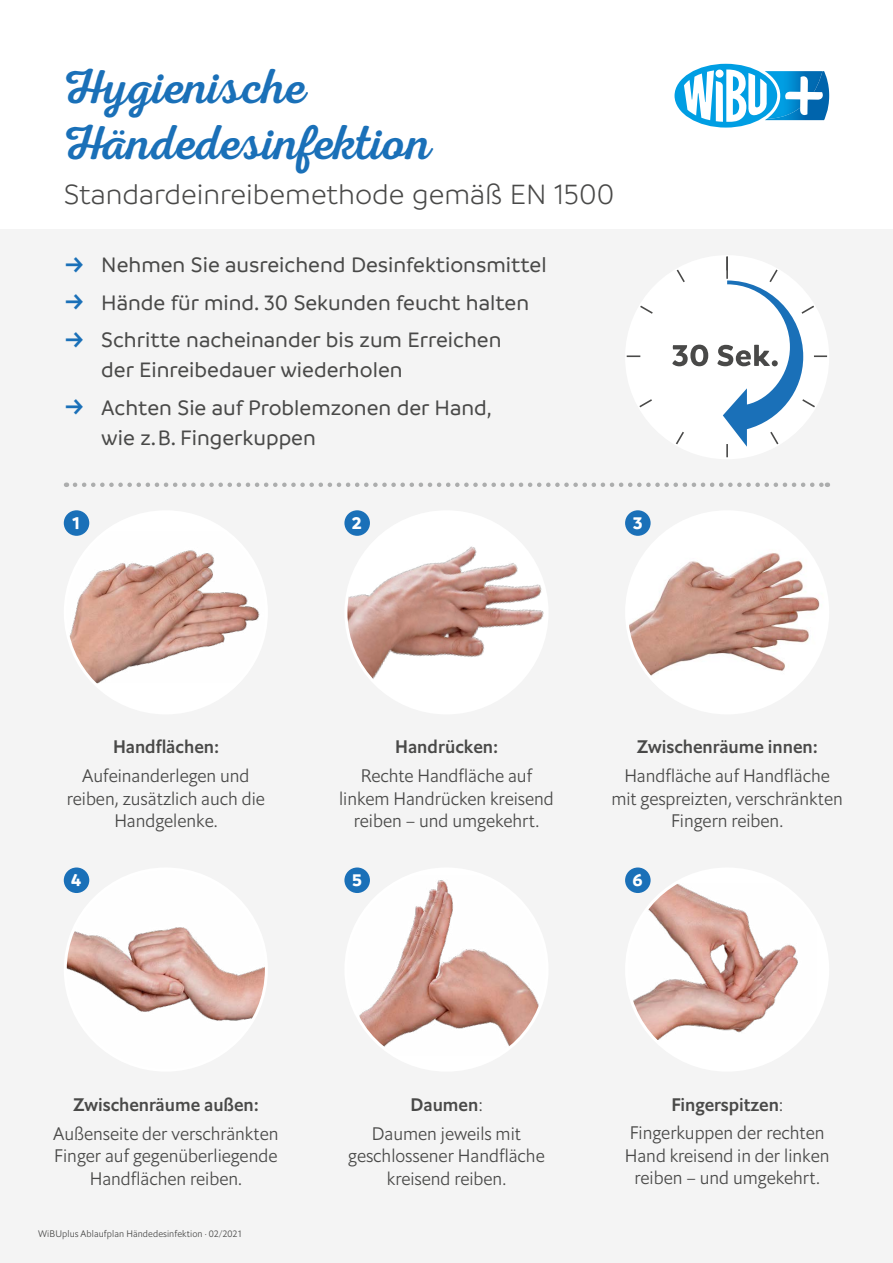
<style>
.page{position:relative;width:893px;height:1263px;background:#fff}
.page>*{position:absolute;margin:0;border:0;box-sizing:border-box;transform-origin:0 0}
.t1{font:49.5px/55.5px "Nexa Rust Script R 1";color:#1a70b8}
.t2{font:300 30px "Branding";color:#494948}
.t3{font:500 22.5px/37.5px "Branding";color:#494948}
.t4{font:300 18px/22.5px "Halifax";color:#494948;text-align:center}
.t5{font:500 18px "Halifax";color:#494948}
.t6{font:700 18px "Branding";color:#fff}
.t7{font:300 9.3px "Halifax";letter-spacing:.01em;color:#494948}
.s1{font-weight:500}
</style>
<div class="page">
<div style="left:0;top:230px;width:893px;height:1033px;background:#f4f4f4"></div>
<div style="left:674px;top:64px;width:103px;height:64px;background:#009ee3;border-radius:50%"></div>
<svg style="left:684px;top:70px;width:145px;height:52px"></svg>
<div style="left:65px;top:512px;width:201px;height:201px;background:#fff;border-radius:50%"></div>
<img style="left:66px;top:531px;width:198px;height:153px">
<img style="left:65px;top:869px;width:201px;height:201px;border-radius:101px">
<img style="left:348px;top:514px;width:197px;height:196px">
<div style="left:346px;top:869px;width:201px;height:201px;background:#fff;border-radius:50%"></div>
<img style="left:348px;top:875px;width:197px;height:181px">
<div style="left:627px;top:512px;width:201px;height:201px;background:#fff;border-radius:50%"></div>
<img style="left:629px;top:532px;width:196px;height:161px">
<div style="left:627px;top:869px;width:201px;height:201px;background:#fff;border-radius:50%"></div>
<img style="left:627px;top:882px;width:191px;height:158px">
<div style="left:64px;top:510px;width:25px;height:26px;background:#1a70b8;border-radius:50%"></div>
<div style="left:64px;top:867px;width:25px;height:26px;background:#1a70b8;border-radius:50%"></div>
<div style="left:344px;top:510px;width:26px;height:26px;background:#1a70b8;border-radius:50%"></div>
<div style="left:344px;top:867px;width:26px;height:26px;background:#1a70b8;border-radius:50%"></div>
<div style="left:625px;top:510px;width:26px;height:26px;background:#1a70b8;border-radius:50%"></div>
<div style="left:625px;top:867px;width:26px;height:26px;background:#1a70b8;border-radius:50%"></div>
<svg style="left:627px;top:257px;width:200px;height:201px"></svg>
<hr style="left:726px;top:256px;width:2px;height:23px;background:#494948">
<svg style="left:75px;top:482px;width:753px;height:5px"></svg>
<h1 class="t1" style="left:64px;top:59px;width:369px">Hygienische<br>Händedesinfektion</h1>
<h2 class="t2" style="left:64px;top:179px;width:552px">Standardeinreibemethode gemäß EN 1500</h2>
<p class="t3" style="left:101px;top:247px;width:447px">Nehmen Sie ausreichend Desinfektionsmittel<br>Hände für mind. 30 Sekunden feucht halten<br>Schritte nacheinander bis zum Erreichen</p>
<p class="t3" style="left:101px;top:351px;width:392px">der Einreibedauer wiederholen<br>Achten Sie auf Problemzonen der Hand,</p>
<p class="t3" style="left:101px;top:419px;width:216px">wie z.B. Fingerkuppen</p>
<p class="t6" style="left:73px;top:513px;width:9px">1</p>
<p class="t6" style="left:352px;top:513px;width:11px">2</p>
<p class="t6" style="left:633px;top:513px;width:11px">3</p>
<p class="t5" style="left:113px;top:735px;width:107px">Handflächen:</p>
<p class="t4" style="left:67px;top:765px;width:200px">Aufeinanderlegen und reiben, zusätzlich auch die<br>Handgelenke.</p>
<p class="t6" style="left:71px;top:870px;width:12px">4</p>
<p class="t5" style="left:395px;top:735px;width:104px">Handrücken:</p>
<p class="t4" style="left:339px;top:765px;width:216px">Rechte Handfläche auf linkem Handrücken kreisend reiben – und umgekehrt.</p>
<p class="t6" style="left:352px;top:870px;width:11px">5</p>
<p class="t5" style="left:637px;top:735px;width:182px">Zwischenräume innen:</p>
<p class="t4" style="left:611px;top:765px;width:233px">Handfläche auf Handfläche mit gespreizten, verschränkten<br>Fingern reiben.</p>
<p class="t6" style="left:632px;top:870px;width:12px">6</p>
<p class="t5" style="left:73px;top:1093px;width:187px">Zwischenräume außen:</p>
<p class="t4" style="left:53px;top:1122px;width:227px">Außenseite der verschränkten<br>Finger auf gegenüberliegende<br>Handflächen reiben.</p>
<p class="t7" style="left:38px;top:1228px;width:206px">WiBUplus Ablaufplan Händedesinfektion · 02/2021</p>
<p class="t4" style="left:372px;top:1090px;width:151px;line-height:28.8px"><span class="s1">Daumen</span>:<br>Daumen jeweils mit</p>
<p class="t4" style="left:348px;top:1144px;width:198px">geschlossener Handfläche kreisend reiben.</p>
<p class="t4" style="left:630px;top:1090px;width:196px;line-height:28.8px"><span class="s1">Fingerspitzen</span>:<br>Fingerkuppen der rechten</p>
<p class="t4" style="left:625px;top:1144px;width:206px">Hand kreisend in der linken reiben – und umgekehrt.</p>
</div>
